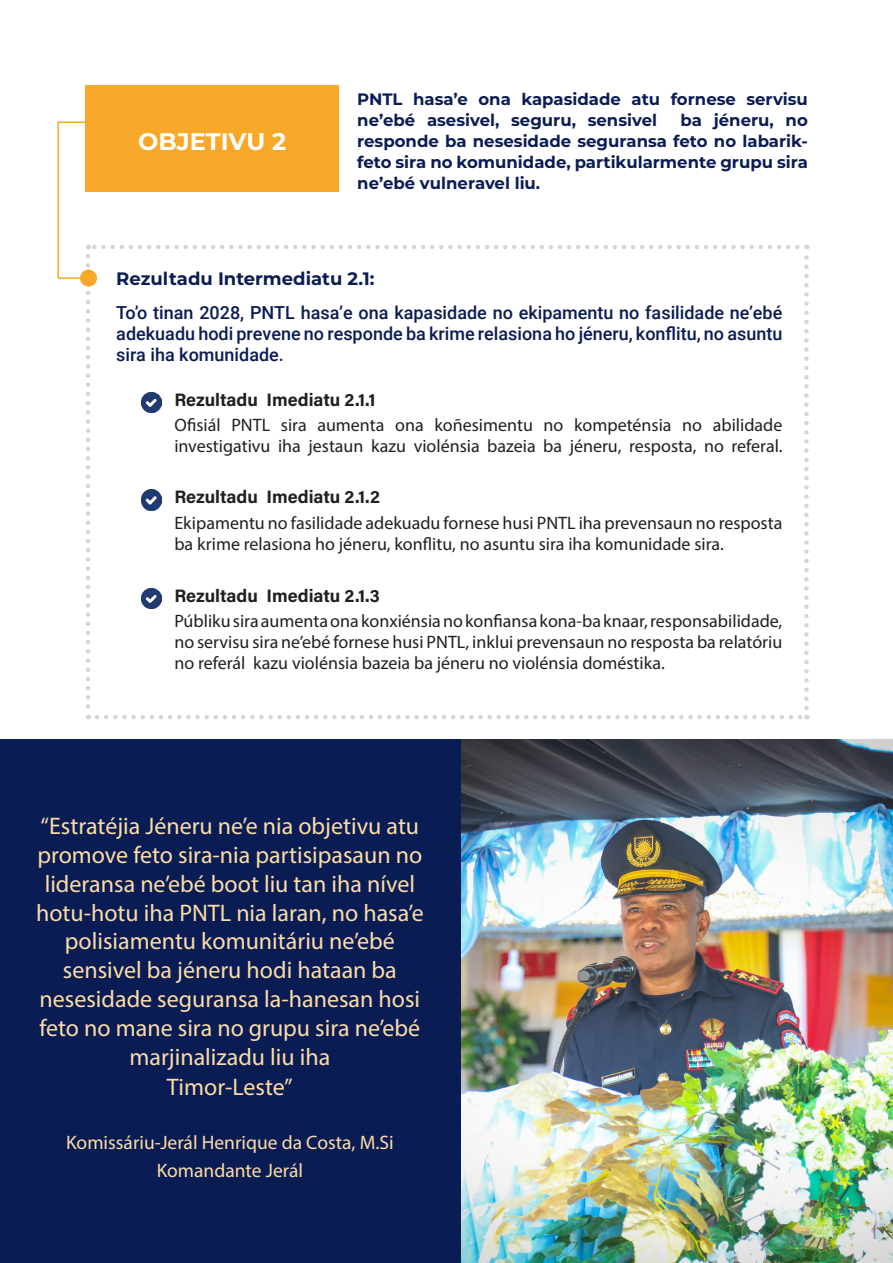
<style>
.page{position:relative;width:893px;height:1263px;background:#fff}
.page>*{position:absolute;margin:0;border:0;box-sizing:border-box;transform-origin:0 0}
.t1{font:24px/28.8px "Myriad Pro";color:#fcdca7;text-align:center}
.t2{font:700 24px "Montserrat";color:#fff}
.t3{font:19.5px "Myriad Pro";color:#fcdca7}
.body{font:18px/21px "Myriad Pro";color:#231f20}
.body-2{font:500 18px/21px "Roboto";color:#0a1c54;text-align:justify}
.body-3{font:18px "Acumin Variable Concept";letter-spacing:-.005em;color:#231f20}
.body-4{font:700 18px "Montserrat";color:#0a1c54}
.body-5{font:700 16.5px/21px "Montserrat";color:#0a1c54}
</style>
<div class="page">
<svg style="left:86px;top:256px;width:4px;height:463px"></svg>
<svg style="left:97px;top:715px;width:710px;height:4px"></svg>
<svg style="left:804px;top:245px;width:5px;height:463px"></svg>
<svg style="left:88px;top:245px;width:709px;height:4px"></svg>
<div style="left:86px;top:85px;width:253px;height:107px;background:#f7a829"></div>
<hr style="left:58px;top:121px;width:28px;height:2px;background:#f7a829">
<div style="left:80px;top:270px;width:17px;height:17px;background:#f7a829;border-radius:50%"></div>
<hr style="left:58px;top:277px;width:28px;height:2px;background:#f7a829">
<hr style="left:57px;top:121px;width:2px;height:157px;background:#f7a829">
<img style="left:460px;top:740px;width:433px;height:523px">
<div style="left:0;top:740px;width:460px;height:523px;background:#0a1c54"></div>
<img style="left:141px;top:392px;width:21px;height:20px">
<img style="left:141px;top:490px;width:21px;height:20px">
<img style="left:141px;top:588px;width:21px;height:21px">
<p class="t2" style="left:138px;top:124px;width:150px">OBJETIVU 2</p>
<p class="body-5" style="left:357px;top:88px;width:452px">PNTL hasa’e ona kapasidade atu fornese servisu ne’ebé asesivel, seguru, sensivel</p>
<p class="body-5" style="left:357px;top:109px;width:452px;text-align:justify;text-indent:323px">ba jéneru, no responde ba nesesidade seguransa feto no labarik&shy;feto sira no komunidade, partikularmente grupu sira ne’ebé vulneravel liu.</p>
<p class="body-4" style="left:116px;top:266px;width:260px">Rezultadu Intermediatu 2.1:</p>
<p class="body-2" style="left:116px;top:301px;width:668px">To’o tinan 2028, PNTL hasa’e ona kapasidade no ekipamentu no fasilidade ne’ebé adekuadu hodi prevene no responde ba krime relasiona ho jéneru, konflitu, no asuntu sira iha komunidade.</p>
<p class="body-3" style="left:174px;top:387px;width:203px">Rezultadu Imediatu 2.1.1</p>
<p class="body" style="left:174px;top:414px;width:610px">Ofisiál PNTL sira aumenta ona koñesimentu no kompeténsia no abilidade investigativu iha jestaun kazu violénsia bazeia ba jéneru, resposta, no referal.</p>
<p class="body-3" style="left:174px;top:485px;width:207px">Rezultadu Imediatu 2.1.2</p>
<p class="body" style="left:174px;top:512px;width:610px">Ekipamentu no fasilidade adekuadu fornese husi PNTL iha prevensaun no resposta ba krime relasiona ho jéneru, konflitu, no asuntu sira iha komunidade sira.</p>
<p class="body-3" style="left:174px;top:583px;width:207px">Rezultadu Imediatu 2.1.3</p>
<p class="body" style="left:174px;top:610px;width:609px;text-align:justify">Públiku sira aumenta ona konxiénsia no konfiansa kona-ba knaar, responsabilidade, no servisu sira ne’ebé fornese husi PNTL, inklui prevensaun no resposta ba relatóriu no referál kazu violénsia bazeia ba jéneru no violénsia doméstika.</p>
<p class="t1" style="left:36px;top:811px;width:389px">“Estratéjia Jéneru ne’e nia objetivu atu promove feto sira-nia partisipasaun no lideransa ne’ebé boot liu tan iha nível hotu-hotu iha PNTL nia laran, no hasa’e polisiamentu komunitáriu ne’ebé sensivel ba jéneru hodi hataan ba nesesidade seguransa la-hanesan hosi feto no mane sira no grupu sira ne’ebé marjinalizadu liu iha</p>
<p class="t1" style="left:167px;top:1072px;width:127px">Timor-Leste”</p>
<p class="t3" style="left:66px;top:1131px;width:329px">Komissáriu-Jerál Henrique da Costa, M.Si</p>
<p class="t3" style="left:157px;top:1158px;width:148px">Komandante Jerál</p>
</div>
